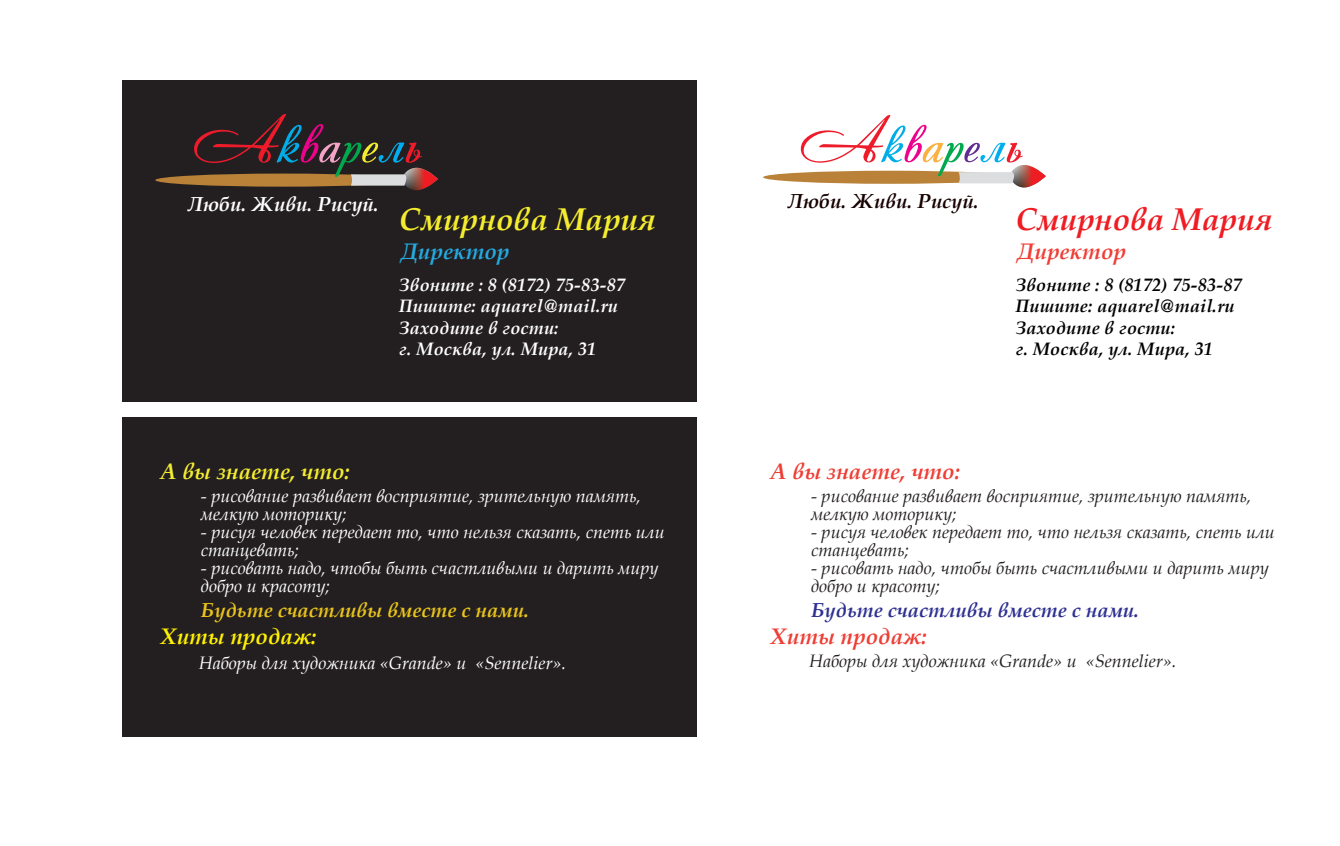
<style>
.page{position:relative;width:1340px;height:846px;background:#fff}
.page>*{position:absolute;margin:0;border:0;box-sizing:border-box;transform-origin:0 0}
.t1{font:italic 700 31.5px "Book Antiqua";color:#ee1d23}
.t2{font:italic 700 31.5px "Book Antiqua";color:#f4ed2f}
.t3{font:italic 700 22.5px "Book Antiqua";color:#ee3e35}
.t4{font:italic 700 22.5px "Book Antiqua";color:#f4ed2f}
.t5{font:italic 700 22.5px "Book Antiqua";color:#fff101}
.t6{font:italic 700 22.5px "Book Antiqua";color:#24aae1}
.t7{font:italic 700 20.25px "Book Antiqua";color:#2e3092}
.t8{font:italic 700 20.25px "Book Antiqua";color:#eac41b}
.t9{font:italic 700 20.25px "Book Antiqua";color:#170000}
.t10{font:italic 700 20.25px "Book Antiqua";color:#fff}
.t11{font:italic 18px/18px "Book Antiqua";color:#231f20}
.t12{font:italic 18px/18px "Book Antiqua";color:#fff}
.t13{font:italic 700 18px/21.6px "Book Antiqua";letter-spacing:.01em;color:#010000}
.t14{font:italic 700 18px/21.6px "Book Antiqua";letter-spacing:.01em;color:#fff}
</style>
<div class="page">
<div style="left:122px;top:417px;width:574px;height:320px;background:#231f20"></div>
<div style="left:122px;top:80px;width:574px;height:322px;background:#231f20"></div>
<div style="left:155px;top:174px;width:254px;height:13px;background:#ba8238;border-radius:50%"></div>
<div style="left:763px;top:171px;width:254px;height:13px;background:#ba8238;border-radius:50%"></div>
<svg style="left:800px;top:115px;width:245px;height:73px"></svg>
<svg style="left:194px;top:114px;width:244px;height:77px"></svg>
<p class="t10" style="left:188px;top:190px;width:193px">Люби. Живи. Рисуй.</p>
<h1 class="t2" style="left:399px;top:197px;width:258px">Смирнова Мария</h1>
<p class="t6" style="left:401px;top:235px;width:110px">Директор</p>
<p class="t14" style="left:399px;top:274px;width:228px">Звоните : 8 (8172) 75-83-87<br>Пишите: aquarel@mail.ru<br>Заходите в гости:<br>г. Москва, ул. Мира, 31</p>
<p class="t9" style="left:787px;top:187px;width:193px">Люби. Живи. Рисуй.</p>
<h1 class="t1" style="left:1015px;top:197px;width:258px">Смирнова Мария</h1>
<p class="t3" style="left:1017px;top:235px;width:110px">Директор</p>
<p class="t13" style="left:1015px;top:274px;width:228px">Звоните : 8 (8172) 75-83-87<br>Пишите: aquarel@mail.ru<br>Заходите в гости:<br>г. Москва, ул. Мира, 31</p>
<p class="t4" style="left:160px;top:456px;width:191px">А вы знаете, что:</p>
<p class="t12" style="left:201px;top:486px;width:441px">- рисование развивает восприятие, зрительную память, мелкую моторику;</p>
<p class="t12" style="left:201px;top:522px;width:465px">- рисуя человек передает то, что нельзя сказать, спеть или станцевать;</p>
<p class="t12" style="left:201px;top:558px;width:459px">- рисовать надо, чтобы быть счастливыми и дарить миру добро и красоту;</p>
<p class="t8" style="left:201px;top:596px;width:330px">Будьте счастливы вместе с нами.</p>
<p class="t5" style="left:160px;top:620px;width:158px">Хиты продаж:</p>
<p class="t12" style="left:199px;top:654px;width:369px">Наборы для художника «Grande» и «Sennelier».</p>
<p class="t11" style="left:809px;top:651px;width:369px">Наборы для художника «Grande» и «Sennelier».</p>
<p class="t3" style="left:770px;top:456px;width:191px">А вы знаете, что:</p>
<p class="t11" style="left:811px;top:486px;width:441px">- рисование развивает восприятие, зрительную память, мелкую моторику;</p>
<p class="t11" style="left:811px;top:522px;width:465px">- рисуя человек передает то, что нельзя сказать, спеть или станцевать;</p>
<p class="t11" style="left:811px;top:558px;width:459px">- рисовать надо, чтобы быть счастливыми и дарить миру добро и красоту;</p>
<p class="t7" style="left:811px;top:596px;width:330px">Будьте счастливы вместе с нами.</p>
<p class="t3" style="left:770px;top:620px;width:158px">Хиты продаж:</p>
</div>
